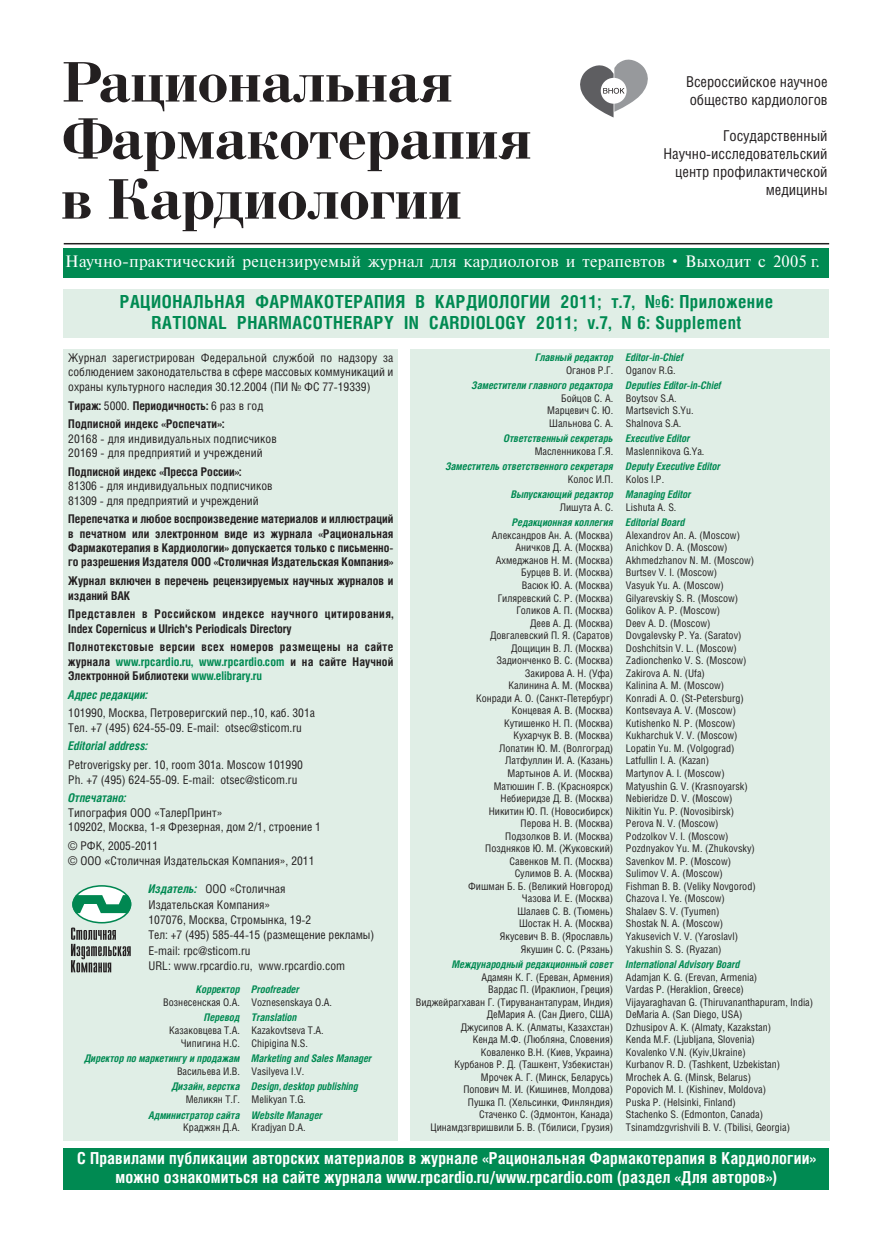
<style>
.page{position:relative;width:893px;height:1234px;background:#fff}
.page>*{position:absolute;margin:0;border:0;box-sizing:border-box;transform-origin:0 0}
.t1{font:700 60.15px/58.5px "Bodoni C";color:#231f20}
.t2{font:700 condensed 18px/21px "Helios Cond";letter-spacing:.03em;color:#008a52;text-align:center}
.t3{font:700 condensed 16.5px/19.8px "Helios Cond";letter-spacing:.01em;color:#fff;text-align:center}
.t4{font:16.5px "Newton C";letter-spacing:.01em;color:#fff}
.t5{font:condensed 15px/18px "Helios Cond";color:#231f20}
.t6{font:condensed 12px/14.4px "Helios Cond";color:#231f20}
.t7{font:700 condensed 12px/14.4px "Helios Cond";color:#231f20}
.t8{font:700 condensed 12px/14.4px "Helios Cond";letter-spacing:.04em;color:#231f20}
.t9{font:italic 700 condensed 12px "Helios Cond";color:#008a52}
.t10{font:condensed 10.5px/12.5px "Helios Cond";color:#231f20}
.t11{font:italic 700 condensed 10.5px "Helios Cond";color:#008a52}
.s1{font-weight:400}
.s2{color:#008a52}
.s3{font-family:"Lucida Grande";font-stretch:normal}
.s4{font-weight:700;font-style:italic;color:#008a52}
</style>
<div class="page">
<hr style="left:64px;top:243px;width:765px;height:1px;background:#231f20">
<div style="left:64px;top:248px;width:765px;height:30px;background:#008a52"></div>
<svg style="left:580px;top:60px;width:68px;height:57px"></svg>
<div style="left:410px;top:349px;width:419px;height:791px;background:#e0eee6"></div>
<div style="left:64px;top:289px;width:765px;height:48px;background:#e0eee6"></div>
<div style="left:64px;top:349px;width:334px;height:791px;background:#e0eee6"></div>
<svg style="left:71px;top:885px;width:60px;height:87px"></svg>
<div style="left:64px;top:1148px;width:765px;height:41px;background:#008a52"></div>
<h1 class="t1" style="left:61px;top:51px;width:472px">Рациональная<br>Фармакотерапия в Кардиологии</h1>
<h3 class="t5" style="left:686px;top:72px;width:143px">Всероссийское научное общество кардиологов</h3>
<h3 class="t5" style="left:663px;top:126px;width:166px;text-align:right">Государственный<br>Научно-исследовательский центр профилактической медицины</h3>
<h3 class="t4" style="left:65px;top:252px;width:756px">Научно-практический рецензируемый журнал для кардиологов и терапевтов • Выходит с 2005 г.</h3>
<h2 class="t2" style="left:120px;top:290px;width:655px">РАЦИОНАЛЬНАЯ ФАРМАКОТЕРАПИЯ В КАРДИОЛОГИИ 2011; т.7, №6: Приложение<br>RATIONAL PHARMACOTHERAPY IN СARDIOLOGY 2011; v.7, N 6: Supplement</h2>
<p class="t6" style="left:68px;top:350px;width:327px;text-align:justify">Журнал зарегистрирован Федеральной службой по надзору за соблюдением законодательства в сфере массовых коммуникаций и охраны культурного наследия 30.12.2004 (ПИ № ФС 77-19339)</p>
<p class="t7" style="left:68px;top:395px;width:196px;line-height:18.6px">Тираж: <span class="s1">5000.</span> Периодичность: <span class="s1">6 раз в год<br></span>Подписной индекс «Роспечати»:</p>
<p class="t6" style="left:68px;top:431px;width:210px">20168 - для индивидуальных подписчиков<br>20169 - для предприятий и учреждений</p>
<p class="t7" style="left:68px;top:464px;width:175px">Подписной индекс «Пресса России»:</p>
<p class="t6" style="left:68px;top:478px;width:206px">81306 - для индивидуальных подписчиков<br>81309 - для предприятий и учреждений</p>
<p class="t7" style="left:68px;top:511px;width:327px;text-align:justify">Перепечатка и любое воспроизведение материалов и иллюстраций в печатном или электронном виде из журнала «Рациональная Фармакотерапия в Кардиологии» допускается только с письменно&shy;го разрешения Издателя ООО «Столичная Издательская Компания»</p>
<p class="t7" style="left:68px;top:573px;width:327px">Журнал включен в перечень рецензируемых научных журналов и изданий ВАК</p>
<p class="t8" style="left:68px;top:606px;width:327px">Представлен в Российском индексе научного цитирования,<br>Index Copernicus и Ulrich's Periodicals Directory</p>
<p class="t7" style="left:68px;top:639px;width:327px;text-align:justify">Полнотекстовые версии всех номеров размещены на сайте журнала <span class="s2">www.rpcardio.ru, www.rpcardio.com</span> и на сайте Научной Электронной Библиотеки <span class="s2">www.elibrary.ru</span></p>
<p class="t9" style="left:68px;top:687px;width:81px">Адрес редакции:</p>
<p class="t6" style="left:68px;top:705px;width:248px">101990, Москва, Петроверигский пер.,10, каб. 301а<br>Тел. +7 (495) 624-55-09. E-mail: otsec@sticom.ru</p>
<p class="t9" style="left:68px;top:738px;width:81px">Editorial address:</p>
<p class="t6" style="left:68px;top:757px;width:236px">Petroverigsky per. 10, room 301а. Moscow 101990<br>Ph. +7 (495) 624-55-09. E-mail: otsec@sticom.ru</p>
<p class="t9" style="left:68px;top:790px;width:59px">Отпечатано:</p>
<p class="t6" style="left:68px;top:804px;width:254px">Типография ООО «ТалерПринт»<br>109202, Москва, 1-я Фрезерная, дом 2/1, строение 1</p>
<p class="t6" style="left:68px;top:837px;width:248px;line-height:15.5px">© РФК, 2005-2011<br>© ООО <span class="s3">«</span>Столичная Издательская Компания», 2011</p>
<p class="t6" style="left:148px;top:880px;width:227px;line-height:15.5px"><span class="s4">Издатель:</span> ООО «Столичная<br>Издательская Компания»<br>107076, Москва, Стромынка, 19-2<br>Тел: +7 (495) 585-44-15 (размещение рекламы)<br>E-mail: rpc@sticom.ru<br>URL: www.rpcardio.ru, www.rpcardio.com</p>
<p class="t11" style="left:196px;top:983px;width:105px">Корректор Proofreader</p>
<p class="t10" style="left:163px;top:995px;width:170px">Вознесенская О.А. Voznesenskaya O.A.</p>
<p class="t11" style="left:204px;top:1011px;width:94px">Перевод Translation</p>
<p class="t10" style="left:169px;top:1023px;width:156px;text-align:center">Казаковцева Т.А. Kazakovtseva T.A.<br>Чипигина Н.С. Chipigina N.S.</p>
<p class="t11" style="left:84px;top:1051px;width:289px">Директор по маркетингу и продажам Marketing and Sales Manager</p>
<p class="t10" style="left:177px;top:1064px;width:129px">Васильева И.В. Vasilyeva I.V.</p>
<p class="t11" style="left:172px;top:1080px;width:188px">Дизайн, верстка Design, desktop publishing</p>
<p class="t10" style="left:186px;top:1092px;width:122px">Меликян Т.Г. Melikyan T.G.</p>
<p class="t11" style="left:149px;top:1108px;width:175px">Администратор сайта Website Manager</p>
<p class="t10" style="left:183px;top:1120px;width:124px">Краджян Д.А. Kradjyan D.A.</p>
<h3 class="t3" style="left:77px;top:1146px;width:740px">С Правилами публикации авторских материалов в журнале «Рациональная Фармакотерапия в Кардиологии» можно ознакомиться на сайте журнала www.rpcardio.ru/www.rpcardio.com (раздел «Для авторов»)</h3>
<p class="t11" style="left:626px;top:351px;width:59px">Editor-in-Chief</p>
<p class="t10" style="left:626px;top:363px;width:51px">Oganov R.G.</p>
<p class="t11" style="left:626px;top:379px;width:97px">Deputies Editor-in-Chief</p>
<p class="t10" style="left:626px;top:391px;width:69px">Boytsov S.A.<br>Martsevich S.Yu.<br>Shalnova S.A.</p>
<p class="t11" style="left:626px;top:432px;width:66px">Executive Editor</p>
<p class="t10" style="left:626px;top:444px;width:80px">Maslennikova G.Ya.</p>
<p class="t11" style="left:626px;top:460px;width:96px">Deputy Executive Editor</p>
<p class="t10" style="left:626px;top:472px;width:40px">Kolos I.P.</p>
<p class="t11" style="left:626px;top:488px;width:67px">Managing Editor</p>
<p class="t10" style="left:626px;top:500px;width:52px">Lishuta A. S.</p>
<p class="t11" style="left:626px;top:516px;width:61px">Editorial Board</p>
<p class="t10" style="left:626px;top:528px;width:131px">Alexandrov An. A. (Moscow)<br>Anichkov D. A. (Moscow)<br>Akhmedzhanov N. M. (Moscow)<br>Burtsev V. I. (Moscow)<br>Vasyuk Yu. A. (Moscow)<br>Gilyarevskiy S. R. (Moscow)<br>Golikov A. P. (Moscow)<br>Deev A. D. (Moscow)<br>Dovgalevsky P. Ya. (Saratov)<br>Doshchitsin V. L. (Moscow)<br>Zadionchenko V. S. (Moscow)<br>Zakirova A. N. (Ufa)<br>Kalinina A. M. (Moscow)<br>Konradi A. O. (St-Petersburg)<br>Kontsevaya A. V. (Moscow)<br>Kutishenko N. P. (Moscow)<br>Kukharchuk V. V. (Moscow)<br>Lopatin Yu. M. (Volgograd)<br>Latfullin I. A. (Kazan)<br>Martynov A. I. (Moscow)<br>Matyushin G. V. (Krasnoyarsk)<br>Nebieridze D. V. (Moscow)<br>Nikitin Yu. P. (Novosibirsk)<br>Perova N. V. (Moscow)<br>Podzolkov V. I. (Moscow)<br>Pozdnyakov Yu. M. (Zhukovsky)<br>Savenkov M. P. (Moscow)<br>Sulimov V. A. (Moscow)<br>Fishman B. B. (Veliky Novgorod)<br>Chazova I. Ye. (Moscow)<br>Shalaev S. V. (Tyumen)<br>Shostak N. A. (Moscow)<br>Yakusevich V. V. (Yaroslavl)<br>Yakushin S. S. (Ryazan)</p>
<p class="t11" style="left:626px;top:957px;width:116px">International Advisory Board</p>
<p class="t10" style="left:626px;top:970px;width:189px">Adamjan K. G. (Erevan, Armenia)<br>Vardas P. (Heraklion, Greece)<br>Vijayaraghavan G. (Thiruvananthapuram, India)<br>DeMaria A. (San Diego, USA)<br>Dzhusipov A. K. (Almaty, Kazakstan)<br>Kenda M.F. (Ljubljana, Slovenia)<br>Kovalenko V.N. (Kyiv,Ukraine)<br>Kurbanov R. D. (Tashkent, Uzbekistan)<br>Mrochek A. G. (Minsk, Belarus)<br>Popovich M. I. (Kishinev, Moldova)<br>Puska P. (Helsinki, Finland)<br>Stachenko S. (Edmonton, Canada)<br>Tsinamdzgvrishvili B. V. (Tbilisi, Georgia)</p>
<p class="t11" style="left:535px;top:351px;width:79px">Главный редактор</p>
<p class="t10" style="left:566px;top:363px;width:49px">Оганов Р.Г.</p>
<p class="t11" style="left:472px;top:379px;width:143px">Заместители главного редактора</p>
<p class="t10" style="left:547px;top:391px;width:67px;text-align:justify;text-indent:14px">Бойцов С. А.<br>Марцевич С. Ю.<br>Шальнова С. А.</p>
<p class="t11" style="left:504px;top:432px;width:111px">Ответственный секретарь</p>
<p class="t10" style="left:535px;top:444px;width:80px">Масленникова Г.Я.</p>
<p class="t11" style="left:446px;top:460px;width:169px">Заместитель ответственного секретаря</p>
<p class="t10" style="left:568px;top:472px;width:47px">Колос И.П.</p>
<p class="t11" style="left:511px;top:488px;width:104px">Выпускающий редактор</p>
<p class="t10" style="left:560px;top:500px;width:55px">Лишута А. С.</p>
<p class="t11" style="left:512px;top:516px;width:103px">Редакционная коллегия</p>
<p class="t10" style="left:468px;top:528px;width:147px;text-align:right">Александров Ан. А. (Москва)<br>Аничков Д. А. (Москва)<br>Ахмеджанов Н. М. (Москва)<br>Бурцев В. И. (Москва)<br>Васюк Ю. А. (Москва)<br>Гиляревский С. Р. (Москва)<br>Голиков А. П. (Москва)<br>Деев А. Д. (Москва)<br>Довгалевский П. Я. (Саратов)<br>Дощицин В. Л. (Москва)<br>Задионченко В. С. (Москва)<br>Закирова А. Н. (Уфа)<br>Калинина А. М. (Москва)<br>Конради А. О. (Санкт-Петербург)<br>Концевая А. В. (Москва)<br>Кутишенко Н. П. (Москва)<br>Кухарчук В. В. (Москва)<br>Лопатин Ю. М. (Волгоград)<br>Латфуллин И. А. (Казань)<br>Мартынов А. И. (Москва)<br>Матюшин Г. В. (Красноярск)<br>Небиеридзе Д. В. (Москва)<br>Никитин Ю. П. (Новосибирск)<br>Перова Н. В. (Москва)<br>Подзолков В. И. (Москва)<br>Поздняков Ю. М. (Жуковский)<br>Савенков М. П. (Москва)<br>Сулимов В. А. (Москва)<br>Фишман Б. Б. (Великий Новгород)<br>Чазова И. Е. (Москва)<br>Шалаев С. В. (Тюмень)<br>Шостак Н. А. (Москва)<br>Якусевич В. В. (Ярославль)<br>Якушин С. С. (Рязань)</p>
<p class="t11" style="left:452px;top:957px;width:163px">Международный редакционный совет</p>
<p class="t10" style="left:416px;top:970px;width:199px;text-align:right">Адамян К. Г. (Ереван, Армения)<br>Вардас П. (Ираклион, Греция)<br>Виджейрагхаван Г. (Тируванантапурам, Индия)<br>ДеМария А. (Сан Диего, США)<br>Джусипов А. К. (Алматы, Казахстан)<br>Кенда М.Ф. (Любляна, Словения)<br>Коваленко В.Н. (Киев, Украина)<br>Курбанов Р. Д. (Ташкент, Узбекистан)<br>Мрочек А. Г. (Минск, Беларусь)<br>Попович М. И. (Кишинев, Молдова)<br>Пушка П. (Хельсинки, Финляндия)<br>Стаченко С. (Эдмонтон, Канада)<br>Цинамдзгвришвили Б. В. (Тбилиси, Грузия)</p>
</div>
